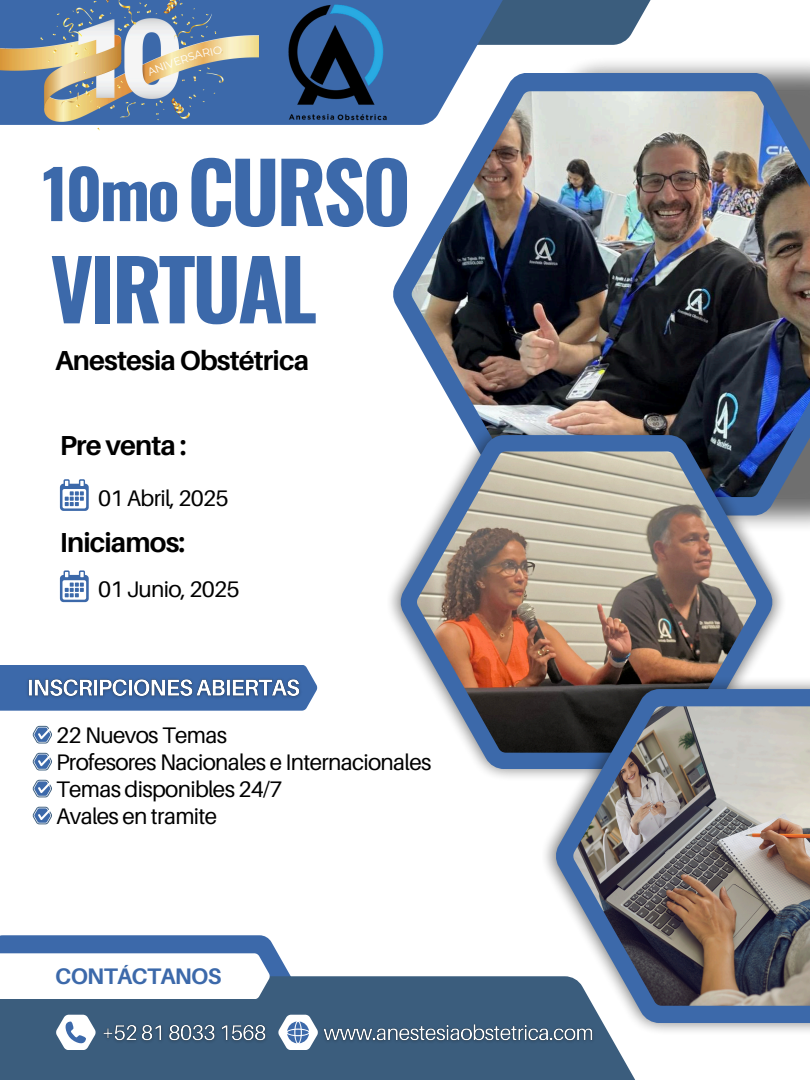
<style>
.page{position:relative;width:810px;height:1080px;background:#fff}
.page>*{position:absolute;margin:0;border:0;box-sizing:border-box;transform-origin:0 0}
.t1{font:700 83.12px "Oswald";letter-spacing:-.04em;color:#3c69aa}
.t2{font:700 66.88px "Oswald";color:#3c69aa}
.t3{font:700 27.5px "Aileron";letter-spacing:-.03em;color:#000}
.t4{font:22.5px "Aileron";letter-spacing:-.03em;color:#000}
.t5{font:700 22.5px "Aileron";letter-spacing:-.03em;color:#3c69aa}
</style>
<div class="page">
<svg style="left:393px;top:73px;width:417px;height:443px"></svg>
<img style="left:411px;top:91px;width:399px;height:406px">
<img style="left:390px;top:423px;width:396px;height:355px">
<svg style="left:400px;top:435px;width:373px;height:334px"></svg>
<img style="left:417px;top:451px;width:339px;height:302px">
<svg style="left:60px;top:479px;width:29px;height:32px"></svg>
<svg style="left:0;top:935px;width:291px;height:41px;background:#4f78b2"></svg>
<div style="left:0;top:976px;width:642px;height:104px;background:#3b5d7d"></div>
<div style="left:307px;top:0;width:348px;height:45px;background:#3b5d7d"></div>
<svg style="left:258px;top:0;width:248px;height:125px;fill:#3c69aa"></svg>
<svg style="left:0;top:665px;width:317px;height:46px;background:#4671ae"></svg>
<svg style="left:0;top:953px;width:270px;height:46px"></svg>
<img style="left:542px;top:677px;width:268px;height:358px">
<svg style="left:555px;top:689px;width:255px;height:334px;fill:#3c69aa"></svg>
<img style="left:573px;top:706px;width:237px;height:300px">
<svg style="left:33px;top:726px;width:19px;height:18px"></svg>
<svg style="left:33px;top:753px;width:19px;height:17px"></svg>
<svg style="left:33px;top:780px;width:19px;height:17px"></svg>
<svg style="left:33px;top:807px;width:19px;height:17px"></svg>
<svg style="left:56px;top:1015px;width:40px;height:35px"></svg>
<svg style="left:278px;top:1015px;width:40px;height:35px"></svg>
<img style="left:276px;top:0;width:117px;height:125px">
<img style="left:0;top:0;width:258px;height:131px">
<img style="left:24px;top:674px;width:280px;height:29px">
<img style="left:103px;top:1024px;width:163px;height:18px">
<img style="left:323px;top:1019px;width:274px;height:23px">
<svg style="left:60px;top:570px;width:29px;height:32px"></svg>
<svg style="left:147px;top:46px;width:75px;height:30px;background:#bbb298"></svg>
<p class="t1" style="left:187px;top:127px;width:225px">CURSO</p>
<p class="t1" style="left:50px;top:224px;width:269px">VIRTUAL</p>
<h1 class="t3" style="left:55px;top:344px;width:255px">Anestesia Obstétrica</h1>
<h5 class="t2" style="left:42px;top:141px;width:139px">10mo</h5>
<p class="t3" style="left:60px;top:429px;width:128px">Pre venta :</p>
<h2 class="t4" style="left:98px;top:484px;width:132px">01 Abril, 2025</h2>
<p class="t3" style="left:60px;top:526px;width:127px">Iniciamos:</p>
<h5 class="t4" style="left:98px;top:575px;width:143px">01 Junio, 2025</h5>
<h3 class="t4" style="left:56px;top:721px;width:172px">22 Nuevos Temas</h3>
<p class="t4" style="left:56px;top:748px;width:377px">Profesores Nacionales e Internacionales</p>
<p class="t4" style="left:56px;top:775px;width:228px">Temas disponibles 24/7</p>
<h3 class="t4" style="left:56px;top:802px;width:163px">Avales en tramite</h3>
<h1 class="t5" style="left:55px;top:963px;width:168px">CONTÁCTANOS</h1>
</div>
